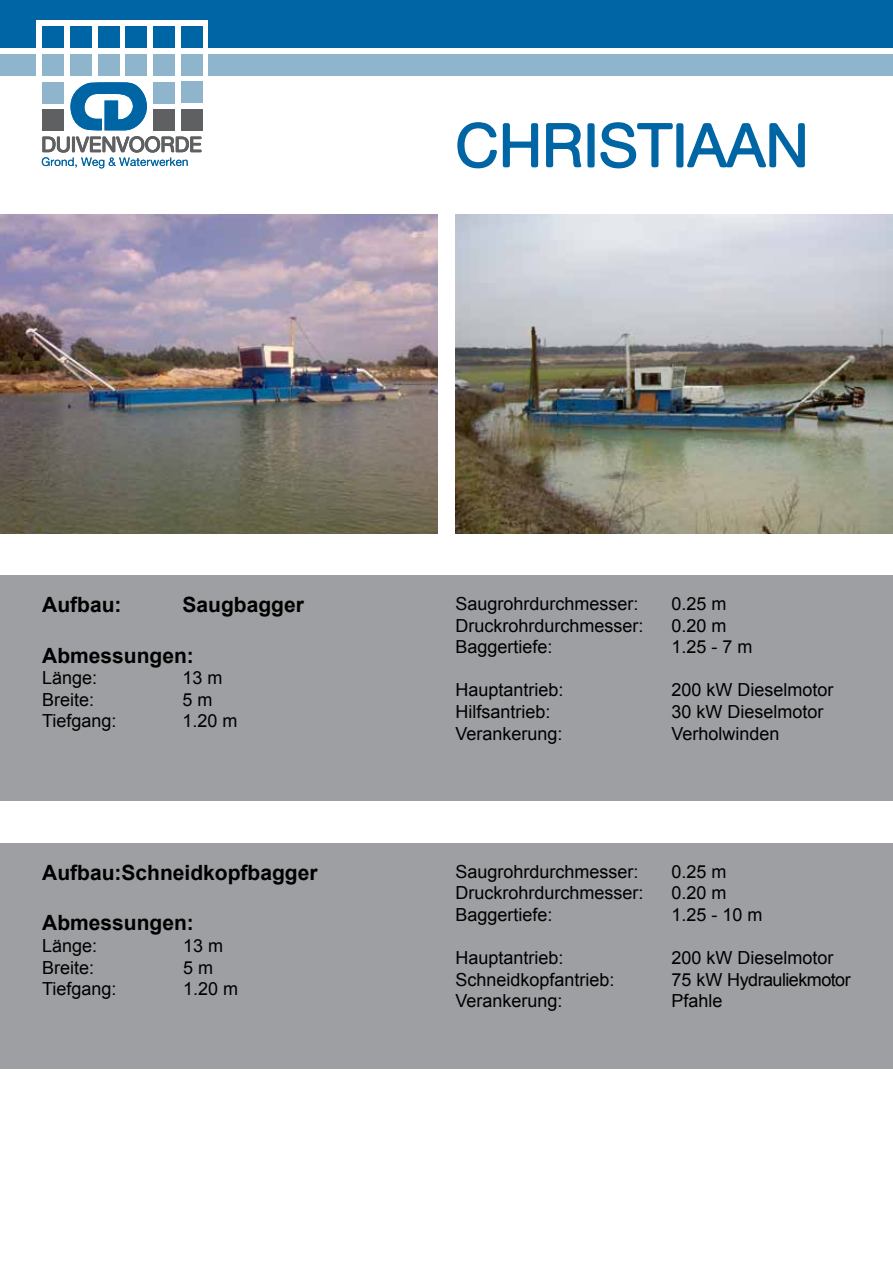
<style>
.page{position:relative;width:893px;height:1263px;background:#fff}
.page>*{position:absolute;margin:0;border:0;box-sizing:border-box;transform-origin:0 0}
.t1{font:60px "Alte Haas Grotesk";color:#0065a4}
.t2{font:700 21px "Arial";color:#000}
.t3{font:18px "Arial";color:#000}
.t4{font:18px "Arial";letter-spacing:-.03em;color:#000}
</style>
<div class="page">
<img style="left:455px;top:214px;width:438px;height:319px">
<img style="left:0;top:214px;width:437px;height:319px">
<div style="left:0;top:54px;width:893px;height:21px;background:#8fb5cd"></div>
<div style="left:0;top:0;width:893px;height:48px;background:#0065a4"></div>
<div style="left:36px;top:21px;width:172px;height:151px;background:#fff"></div>
<div style="left:43px;top:27px;width:21px;height:21px;background:#0065a4"></div>
<div style="left:70px;top:27px;width:22px;height:21px;background:#0065a4"></div>
<div style="left:98px;top:27px;width:21px;height:21px;background:#0065a4"></div>
<div style="left:126px;top:27px;width:21px;height:21px;background:#0065a4"></div>
<div style="left:43px;top:54px;width:21px;height:21px;background:#8fb5cd"></div>
<div style="left:70px;top:54px;width:22px;height:21px;background:#8fb5cd"></div>
<div style="left:98px;top:54px;width:21px;height:21px;background:#8fb5cd"></div>
<div style="left:126px;top:54px;width:21px;height:21px;background:#8fb5cd"></div>
<div style="left:153px;top:27px;width:21px;height:21px;background:#0065a4"></div>
<div style="left:181px;top:27px;width:21px;height:21px;background:#0065a4"></div>
<div style="left:153px;top:54px;width:21px;height:21px;background:#8fb5cd"></div>
<div style="left:181px;top:54px;width:21px;height:21px;background:#8fb5cd"></div>
<svg style="left:42px;top:82px;width:160px;height:86px"></svg>
<svg style="left:457px;top:122px;width:82px;height:47px"></svg>
<svg style="left:546px;top:122px;width:259px;height:47px"></svg>
<div style="left:0;top:576px;width:893px;height:225px;background:#9d9fa2"></div>
<div style="left:0;top:843px;width:893px;height:226px;background:#9d9fa2"></div>
<h1 class="t1" style="left:455px;top:110px;width:355px">CHRISTIAAN</h1>
<p class="t2" style="left:42px;top:591px;width:81px">Aufbau:</p>
<p class="t2" style="left:183px;top:591px;width:123px">Saugbagger</p>
<p class="t2" style="left:42px;top:641px;width:153px">Abmessungen:</p>
<p class="t3" style="left:42px;top:666px;width:57px">Länge:</p>
<p class="t3" style="left:183px;top:666px;width:42px">13 m</p>
<p class="t3" style="left:42px;top:688px;width:54px">Breite:</p>
<p class="t3" style="left:183px;top:688px;width:32px">5 m</p>
<p class="t3" style="left:42px;top:709px;width:76px">Tiefgang:</p>
<p class="t3" style="left:183px;top:709px;width:57px">1.20 m</p>
<p class="t2" style="left:42px;top:859px;width:277px">Aufbau:Schneidkopfbagger</p>
<p class="t2" style="left:42px;top:909px;width:153px">Abmessungen:</p>
<p class="t3" style="left:42px;top:934px;width:57px">Länge:</p>
<p class="t3" style="left:183px;top:934px;width:42px">13 m</p>
<p class="t3" style="left:42px;top:955px;width:54px">Breite:</p>
<p class="t3" style="left:183px;top:955px;width:32px">5 m</p>
<p class="t3" style="left:42px;top:977px;width:76px">Tiefgang:</p>
<p class="t3" style="left:183px;top:977px;width:57px">1.20 m</p>
<p class="t3" style="left:455px;top:592px;width:185px">Saugrohrdurchmesser:</p>
<p class="t3" style="left:671px;top:592px;width:57px">0.25 m</p>
<p class="t3" style="left:455px;top:613px;width:190px">Druckrohrdurchmesser:</p>
<p class="t3" style="left:671px;top:613px;width:57px">0.20 m</p>
<p class="t3" style="left:455px;top:635px;width:99px">Baggertiefe:</p>
<p class="t3" style="left:671px;top:635px;width:83px">1.25 - 7 m</p>
<p class="t3" style="left:455px;top:678px;width:110px">Hauptantrieb:</p>
<p class="t3" style="left:671px;top:678px;width:164px">200 kW Dieselmotor</p>
<p class="t3" style="left:455px;top:700px;width:97px">Hilfsantrieb:</p>
<p class="t3" style="left:671px;top:700px;width:154px">30 kW Dieselmotor</p>
<p class="t3" style="left:455px;top:721px;width:109px">Verankerung:</p>
<p class="t3" style="left:671px;top:721px;width:110px">Verholwinden</p>
<p class="t3" style="left:455px;top:860px;width:185px">Saugrohrdurchmesser:</p>
<p class="t3" style="left:671px;top:860px;width:57px">0.25 m</p>
<p class="t3" style="left:455px;top:881px;width:190px">Druckrohrdurchmesser:</p>
<p class="t3" style="left:671px;top:881px;width:57px">0.20 m</p>
<p class="t3" style="left:455px;top:903px;width:99px">Baggertiefe:</p>
<p class="t3" style="left:671px;top:903px;width:93px">1.25 - 10 m</p>
<p class="t3" style="left:455px;top:946px;width:110px">Hauptantrieb:</p>
<p class="t3" style="left:671px;top:946px;width:164px">200 kW Dieselmotor</p>
<p class="t3" style="left:455px;top:968px;width:161px">Schneidkopfantrieb:</p>
<p class="t4" style="left:671px;top:968px;width:181px">75 kW Hydrauliekmotor</p>
<p class="t3" style="left:455px;top:989px;width:109px">Verankerung:</p>
<p class="t3" style="left:671px;top:989px;width:53px">Pfahle</p>
</div>
